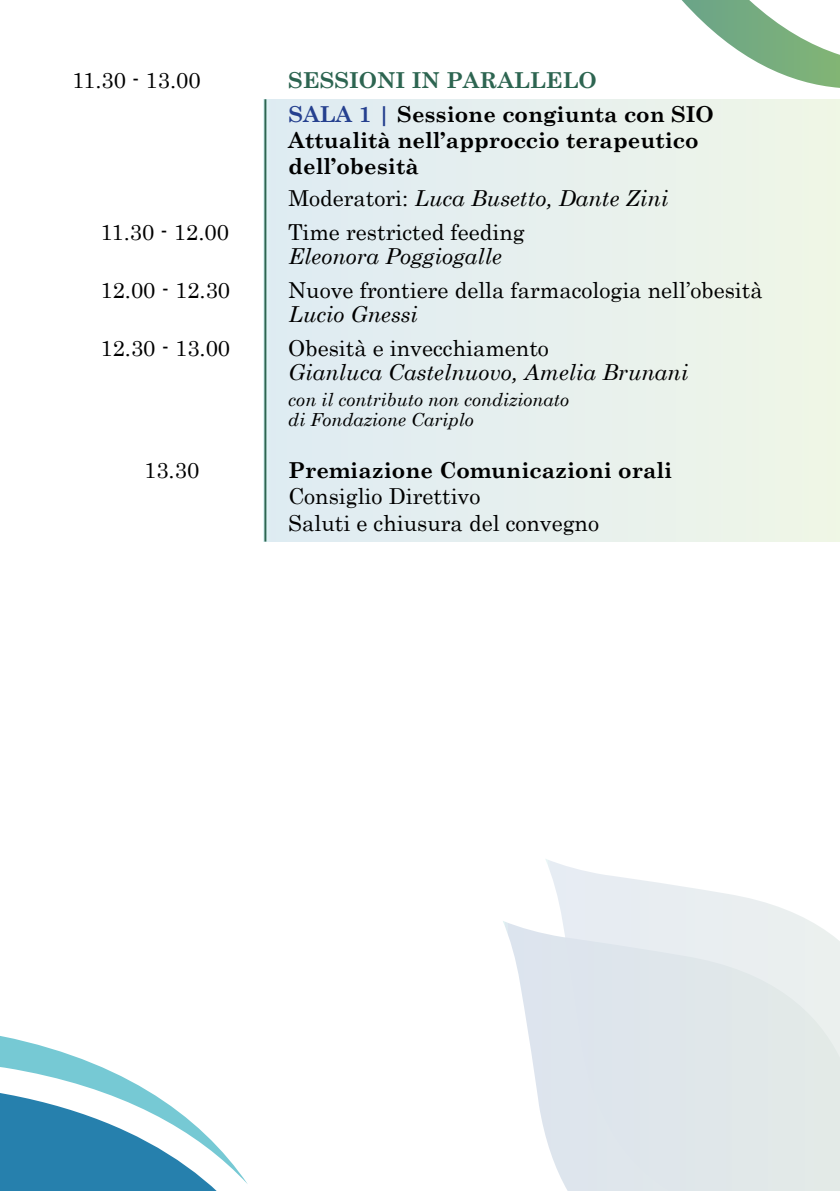
<style>
.page{position:relative;width:840px;height:1191px;background:#fff}
.page>*{position:absolute;margin:0;border:0;box-sizing:border-box;transform-origin:0 0}
.t1{font:22px/26px "Century";color:#000}
.t2{font:700 22px/34px "Century Schoolbook";color:#000}
.t3{font:italic 22px "Century Schoolbook";color:#000}
.t4{font:italic 18px/20px "Century Schoolbook";color:#000}
.s1{color:#2d6551}
.s2{color:#25408f}
.s3{font-family:"Century";font-style:normal}
.s4{font-style:normal}
</style>
<div class="page">
<svg style="left:682px;top:0;width:157px;height:88px"></svg>
<div style="left:0;top:1184px;width:217px;height:7px;background:#2680ad"></div>
<svg style="left:0;top:1036px;width:248px;height:148px"></svg>
<div style="left:264px;top:99px;width:575px;height:442px;background:#e7f0ee"></div>
<hr style="left:264px;top:99px;width:2px;height:442px;background:#2d6551">
<svg style="left:503px;top:921px;width:41px;height:208px"></svg>
<svg style="left:544px;top:859px;width:295px;height:332px;background:#e5eaee"></svg>
<p class="t1" style="left:72px;top:65px;width:130px">11.30 - 13.00</p>
<p class="t2" style="left:288px;top:62px;width:412px"><span class="s1">Sessioni in parallelo<br></span><span class="s2">SALA 1 |</span> Sessione congiunta con SIO</p>
<p class="t2" style="left:72px;top:122px;width:60px">A</p>
<p class="t2" style="left:288px;top:126px;width:411px;line-height:26px;text-indent:17px">ttualità nell’approccio terapeutico dell’obesità</p>
<p class="t3" style="left:288px;top:182px;width:381px"><span class="s3">Moderatori</span><span class="s4">:</span> Luca Busetto, Dante Zini</p>
<p class="t1" style="left:100px;top:217px;width:130px">11.30 - 12.00</p>
<p class="t1" style="left:288px;top:217px;width:238px">Time restricted feeding</p>
<p class="t3" style="left:288px;top:240px;width:215px">Eleonora Poggiogalle</p>
<p class="t1" style="left:100px;top:275px;width:131px">12.00 - 12.30</p>
<p class="t1" style="left:288px;top:275px;width:475px">Nuove frontiere della farmacologia nell’obesità</p>
<p class="t3" style="left:288px;top:298px;width:131px">Lucio Gnessi</p>
<p class="t1" style="left:100px;top:333px;width:131px">12.30 - 13.00</p>
<p class="t1" style="left:288px;top:333px;width:262px">Obesità e invecchiamento</p>
<p class="t3" style="left:288px;top:356px;width:401px">Gianluca Castelnuovo, Amelia Brunani</p>
<p class="t4" style="left:288px;top:389px;width:282px">con il contributo non condizionato di Fondazione Cariplo</p>
<p class="t1" style="left:144px;top:455px;width:57px">13.30</p>
<p class="t2" style="left:288px;top:452px;width:385px">Premiazione Comunicazioni orali</p>
<p class="t1" style="left:288px;top:481px;width:312px">Consiglio Direttivo<br>Saluti e chiusura del convegno</p>
</div>
